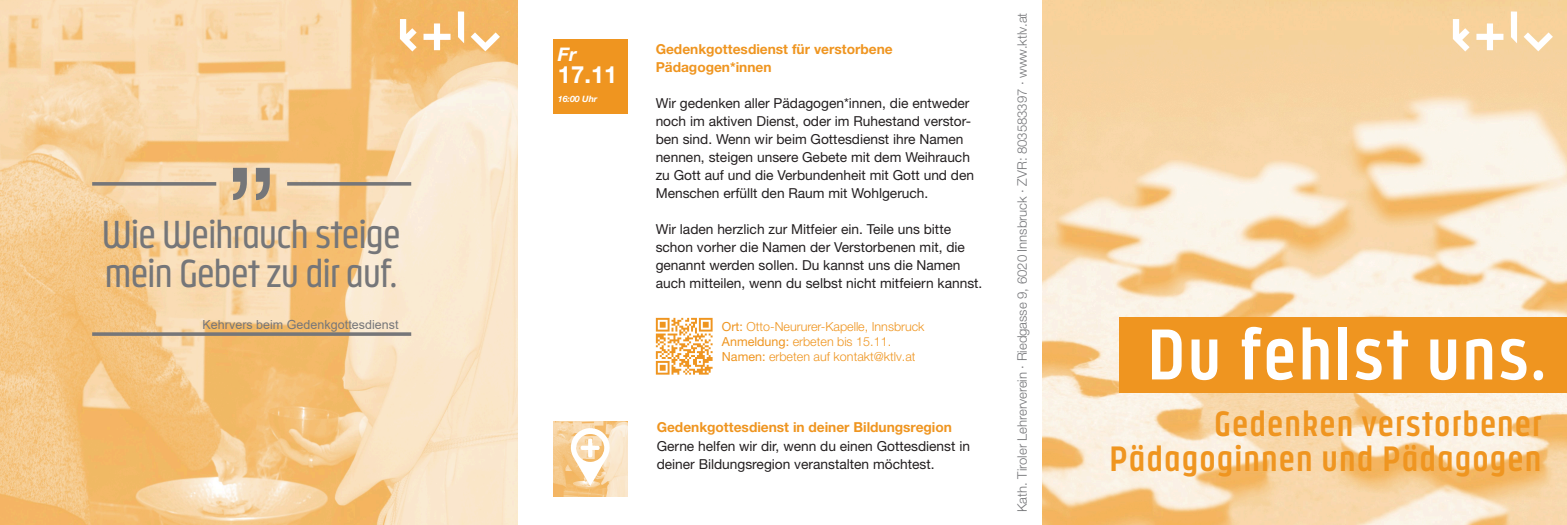
<style>
.page{position:relative;width:1567px;height:525px;background:#fff}
.page>*{position:absolute;margin:0;border:0;box-sizing:border-box;transform-origin:0 0}
.t1{font:125px "Helvetica Neue LT Pro";color:#757679}
.t2{font:700 71.25px "Styling";letter-spacing:.05em;color:#fff}
.t3{font:38.75px/39.1px "Styling";color:#757679}
.t4{font:700 35px/35.4px "Styling";letter-spacing:.05em;color:#ef9520;text-align:right}
.t5{font:700 23.75px "Helvetica Neue LT Pro";color:#fff}
.t6{font:italic 700 18.75px "Helvetica Neue LT Pro";color:#fff}
.t7{font:13.75px/18px "Helvetica Neue LT Pro";color:#231f20}
.t8{font:700 13.75px/18px "Helvetica Neue LT Pro";color:#ef9520}
.t9{font:300 13.12px "Helvetica Neue LT Pro";letter-spacing:-.005em;color:#757679}
.t10{font:300 12.5px/15px "Helvetica Neue LT Pro";color:#ef9520}
.t11{font:12.5px "Arial";letter-spacing:.005em;color:#757679}
.t12{font:italic 700 8.75px "Helvetica Neue LT Pro";color:#fff}
.s1{font-weight:400}
</style>
<div class="page">
<img style="left:1042px;top:0;width:524px;height:524px">
<div style="left:1119px;top:317px;width:447px;height:76px;background:#ef9520"></div>
<img style="left:0;top:0;width:517px;height:524px">
<svg style="left:1452px;top:19px;width:17px;height:32px"></svg>
<svg style="left:1476px;top:23px;width:27px;height:27px"></svg>
<svg style="left:1510px;top:11px;width:6px;height:32px"></svg>
<svg style="left:1523px;top:32px;width:29px;height:19px"></svg>
<svg style="left:400px;top:19px;width:16px;height:32px"></svg>
<svg style="left:423px;top:23px;width:27px;height:27px"></svg>
<svg style="left:458px;top:11px;width:6px;height:32px"></svg>
<svg style="left:470px;top:32px;width:30px;height:19px"></svg>
<svg style="left:656px;top:318px;width:56px;height:56px"></svg>
<hr style="left:92px;top:182px;width:124px;height:3px;background:#757679">
<hr style="left:92px;top:332px;width:319px;height:3px;background:#757679">
<hr style="left:287px;top:182px;width:124px;height:3px;background:#757679">
<div style="left:553px;top:40px;width:74px;height:74px;background:#ef9520"></div>
<img style="left:553px;top:421px;width:74px;height:75px">
<svg style="left:571px;top:428px;width:38px;height:57px"></svg>
<h1 class="t1" style="left:225px;top:168px;width:55px">”</h1>
<h3 class="t3" style="left:102px;top:218px;width:300px">Wie Weihrauch steige mein Gebet zu dir auf.</h3>
<p class="t11" style="left:202px;top:318px;width:197px">Kehrvers beim Gedenkgottesdienst</p>
<h3 class="t6" style="left:558px;top:48px;width:20px">Fr</h3>
<h3 class="t5" style="left:558px;top:66px;width:61px">17.11</h3>
<p class="t12" style="left:558px;top:96px;width:41px">16:00 Uhr</p>
<p class="t8" style="left:655px;top:42px;width:238px">Gedenkgottesdienst für verstorbene<br>Pädagogen*innen</p>
<p class="t7" style="left:655px;top:96px;width:320px">Wir gedenken aller Pädagogen*innen, die entweder noch im aktiven Dienst, oder im Ruhestand verstor&shy;ben sind. Wenn wir beim Gottesdienst ihre Namen nennen, steigen unsere Gebete mit dem Weihrauch zu Gott auf und die Verbundenheit mit Gott und den Menschen erfüllt den Raum mit Wohlgeruch.</p>
<p class="t7" style="left:655px;top:222px;width:328px">Wir laden herzlich zur Mitfeier ein. Teile uns bitte schon vorher die Namen der Verstorbenen mit, die genannt werden sollen. Du kannst uns die Namen auch mitteilen, wenn du selbst nicht mitfeiern kannst.</p>
<p class="t10" style="left:722px;top:320px;width:204px"><span class="s1">Ort:</span> Otto-Neururer-Kapelle, Innsbruck<br><span class="s1">Anmeldung:</span> erbeten bis 15.11.<br><span class="s1">Namen:</span> erbeten auf kontakt@ktlv.at</p>
<p class="t8" style="left:656px;top:420px;width:297px">Gedenkgottesdienst in deiner Bildungsregion</p>
<p class="t7" style="left:656px;top:438px;width:315px">Gerne helfen wir dir, wenn du einen Gottesdienst in deiner Bildungsregion veranstalten möchtest.</p>
<p class="t9" style="left:1017px;top:512px;width:500px;rotate:-90deg">Kath. Tiroler Lehrerverein · Riedgasse 9, 6020 Innsbruck · ZVR: 803583397 · www.ktlv.at</p>
<h2 class="t2" style="left:1147px;top:326px;width:398px">Du fehlst uns.</h2>
<h3 class="t4" style="left:1109px;top:409px;width:433px">Gedenken verstorbener<br>Pädagoginnen und Pädagogen</h3>
</div>
